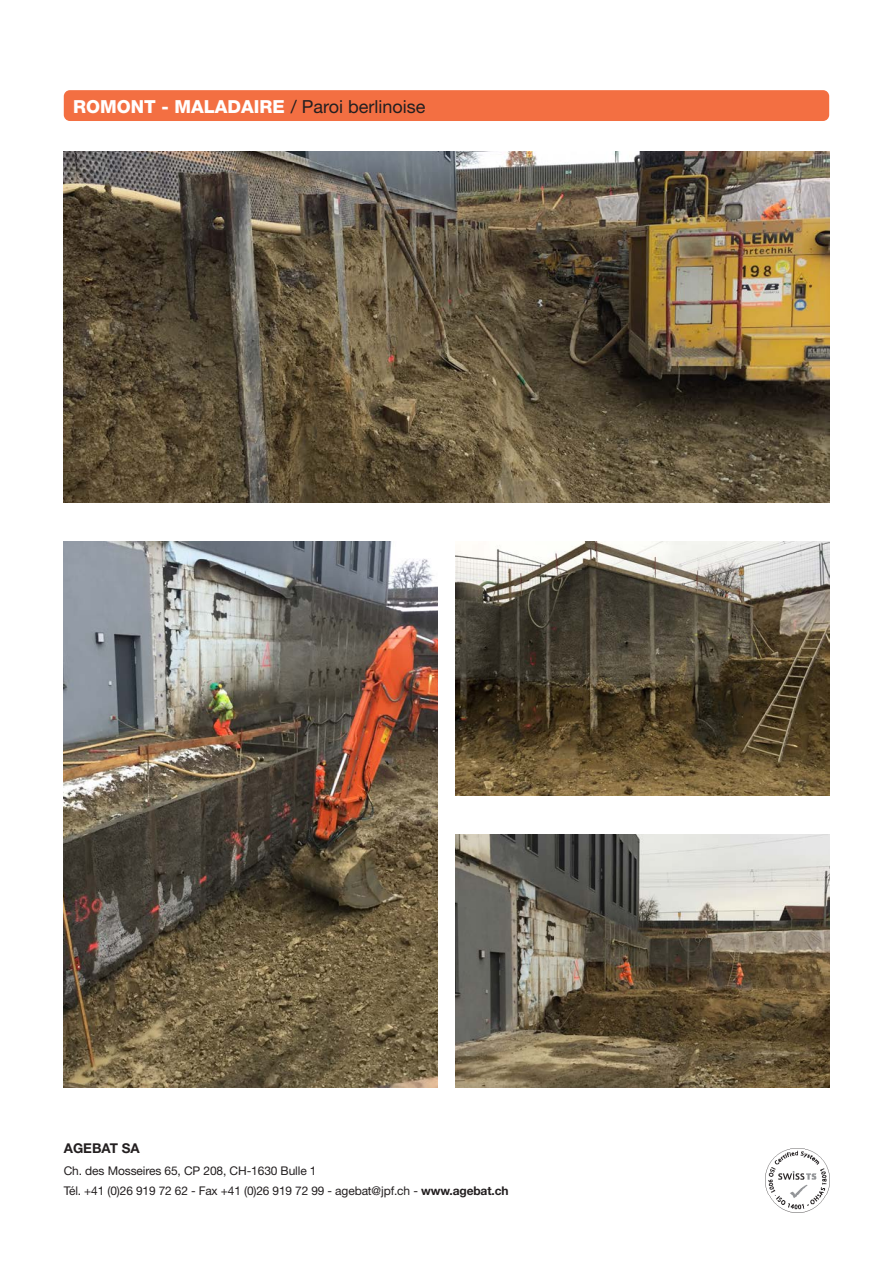
<style>
.page{position:relative;width:893px;height:1263px;background:#fff}
.page>*{position:absolute;margin:0;border:0;box-sizing:border-box;transform-origin:0 0}
.t1{font:800 18px "Helvetica Neue LT Pro";color:#fff}
.t2{font:700 13.5px "Helvetica Neue LT Std";color:#231f20}
.t3{font:12px "Helvetica Neue LT Std";letter-spacing:-.01em;color:#231f20}
.s1{font-family:"Helvetica Neue LT Std";font-weight:400;color:#231f20}
.s2{font-weight:700}
</style>
<div class="page">
<img style="left:64px;top:542px;width:373px;height:546px">
<img style="left:64px;top:152px;width:765px;height:350px">
<img style="left:765px;top:1148px;width:64px;height:64px">
<div style="left:64px;top:90px;width:765px;height:31px;background:#f36f42;border-radius:6px"></div>
<img style="left:455px;top:542px;width:374px;height:253px">
<img style="left:455px;top:834px;width:374px;height:254px">
<p class="t1" style="left:73px;top:95px;width:354px">ROMONT - MALADAIRE <span class="s1">/ Paroi berlinoise</span></p>
<p class="t2" style="left:64px;top:1139px;width:78px">AGEBAT SA</p>
<p class="t3" style="left:64px;top:1164px;width:254px">Ch. des Mosseires 65, CP 208, CH-1630 Bulle 1</p>
<p class="t3" style="left:64px;top:1183px;width:446px">Tél. +41 (0)26 919 72 62 - Fax +41 (0)26 919 72 99 - agebat@jpf.ch - <span class="s2">www.agebat.ch</span></p>
</div>
